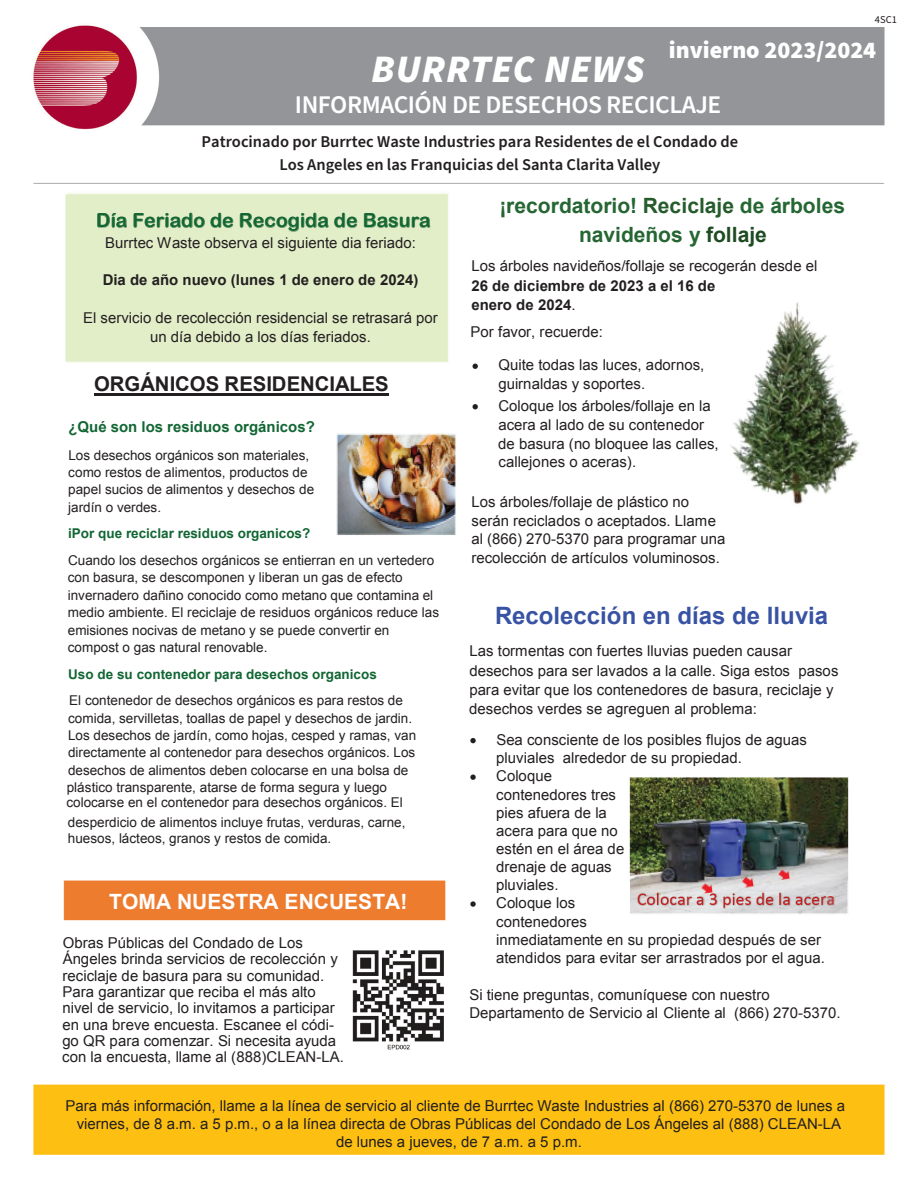
<style>
.page{position:relative;width:918px;height:1188px;background:#fff}
.page>*{position:absolute;margin:0;border:0;box-sizing:border-box;transform-origin:0 0}
.t1{font:italic 900 39px "Source Sans Pro";letter-spacing:.02em;color:#fff}
.t2{font:600 25.5px "Source Sans Pro";letter-spacing:-.02em;color:#fff}
.t3{font:700 24px "Arial";color:#3853a3}
.t4{font:900 24px "Source Sans Pro";color:#fff}
.t5{font:700 21px/29px "Arial";color:#256633;text-align:center}
.t6{font:700 21px "Arial";color:#fff}
.t7{font:700 20.4px "Arial";color:#231f20}
.t8{font:19.5px "Arial Rounded MT Bold";letter-spacing:.005em;color:#126634}
.t9{font:600 16.5px/22.5px "Source Sans Pro";color:#231f20;text-align:center}
.t10{font:15px/18.1px "Arial";color:#231f20}
.t11{font:700 15px/19.5px "Arial";color:#231f20}
.t12{font:700 15px "Arial";color:#126634}
.t13{font:13.5px/17.4px "Arial";color:#231f20}
.t14{font:700 13.5px "Arial";color:#126634}
.t15{font:10.5px "Source Sans Pro";color:#231f20}
.s1{color:#265b2c}
.s2{color:#1e4b22}
.s3{font-weight:400}
</style>
<div class="page">
<img style="left:33px;top:25px;width:852px;height:1130px">
<hr style="left:94px;top:393px;width:295px;height:2px;background:#231f20">
<p class="t15" style="left:875px;top:13px;width:24px">4SC1</p>
<h3 class="t4" style="left:669px;top:33px;width:209px">invierno 2023/2024</h3>
<h1 class="t1" style="left:371px;top:43px;width:275px">BURRTEC NEWS</h1>
<h2 class="t2" style="left:295px;top:88px;width:428px">INFORMACIÓN DE DESECHOS RECICLAJE</h2>
<p class="t9" style="left:202px;top:131px;width:538px">Patrocinado por Burrtec Waste Industries para Residentes de el Condado de<br>Los Angeles en las Franquicias del Santa Clarita Valley</p>
<h3 class="t8" style="left:96px;top:209px;width:336px">Día Feriado de Recogida de Basura</h3>
<p class="t10" style="left:105px;top:234px;width:312px">Burrtec Waste observa el siguiente dia feriado:</p>
<p class="t11" style="left:103px;top:271px;width:317px">Dia de año nuevo (lunes 1 de enero de 2024)</p>
<p class="t10" style="left:83px;top:308px;width:356px;line-height:18.9px;text-align:center">El servicio de recolección residencial se retrasará por un día debido a los días feriados.</p>
<h3 class="t7" style="left:94px;top:370px;width:296px">ORGÁNICOS RESIDENCIALES</h3>
<p class="t12" style="left:68px;top:417px;width:248px">¿Qué son los residuos orgánicos?</p>
<p class="t13" style="left:68px;top:446px;width:248px">Los desechos orgánicos son materiales, como restos de alimentos, productos de papel sucios de alimentos y desechos de jardín o verdes.</p>
<p class="t14" style="left:68px;top:525px;width:244px">iPor que reciclar residuos organicos?</p>
<p class="t13" style="left:68px;top:552px;width:373px">Cuando los desechos orgánicos se entierran en un vertedero con basura, se descomponen y liberan un gas de efecto invernadero dañino conocido como metano que contamina el medio ambiente. El reciclaje de residuos orgánicos reduce las emisiones nocivas de metano y se puede convertir en compost o gas natural renovable.</p>
<p class="t14" style="left:68px;top:665px;width:310px">Uso de su contenedor para desechos organicos</p>
<p class="t13" style="left:67px;top:692px;width:351px">El contenedor de desechos orgánicos es para restos de comida, servilletas, toallas de papel y desechos de jardin.<br>Los desechos de jardín, como hojas, cesped y ramas, van directamente al contenedor para desechos orgánicos. Los desechos de alimentos deben colocarse en una bolsa de plástico transparente, atarse de forma segura y luego</p>
<p class="t13" style="left:66px;top:792px;width:341px;line-height:19.6px">colocarse en el contenedor para desechos orgánicos. El desperdicio de alimentos incluye frutas, verduras, carne,</p>
<p class="t13" style="left:68px;top:830px;width:265px">huesos, lácteos, granos y restos de comida.</p>
<h3 class="t6" style="left:109px;top:887px;width:300px">TOMA NUESTRA ENCUESTA!</h3>
<p class="t10" style="left:62px;top:935px;width:283px;line-height:16.4px">Obras Públicas del Condado de Los Ángeles brinda servicios de recolección y reciclaje de basura para su comunidad.<br>Para garantizar que reciba el más alto nivel de servicio, lo invitamos a participar en una breve encuesta. Escanee el códi&shy;go QR para comenzar. Si necesita ayuda con la encuesta, llame al (888)CLEAN-LA.</p>
<h3 class="t5" style="left:500px;top:192px;width:347px">¡recordatorio! <span class="s1">Reciclaje</span> de árboles navideños y <span class="s2">follaje</span></h3>
<p class="t10" style="left:472px;top:257px;width:347px">Los árboles navideños/follaje se recogerán desde el</p>
<p class="t11" style="left:471px;top:276px;width:246px">26 de diciembre de 2023 a el 16 de enero de 2024<span class="s3">.</span></p>
<p class="t10" style="left:471px;top:322px;width:134px">Por favor, recuerde:</p>
<p class="t10" style="left:498px;top:356px;width:207px;line-height:18.8px">Quite todas las luces, adornos, guirnaldas y soportes.</p>
<p class="t10" style="left:498px;top:396px;width:222px;line-height:18.8px">Coloque los árboles/follaje en la acera al lado de su contenedor de basura (no bloquee las calles, callejones o aceras).</p>
<p class="t10" style="left:471px;top:492px;width:256px;line-height:18.8px">Los árboles/follaje de plástico no serán reciclados o aceptados. Llame al (866) 270-5370 para programar una recolección de artículos voluminosos.</p>
<h3 class="t3" style="left:495px;top:600px;width:335px">Recolección en días de lluvia</h3>
<p class="t10" style="left:469px;top:641px;width:371px;line-height:19.4px">Las tormentas con fuertes lluvias pueden causar desechos para ser lavados a la calle. Siga estos pasos para evitar que los contenedores de basura, reciclaje y desechos verdes se agreguen al problema:</p>
<p class="t10" style="left:496px;top:731px;width:331px">Sea consciente de los posibles flujos de aguas pluviales alrededor de su propiedad.<br>Coloque<br>contenedores tres<br>pies afuera de la<br>acera para que no<br>estén en el área de<br>drenaje de aguas<br>pluviales.<br>Coloque los<br>contenedores<br>inmediatamente en su propiedad después de ser atendidos para evitar ser arrastrados por el agua.</p>
<p class="t10" style="left:469px;top:985px;width:302px">Si tiene preguntas, comuníquese con nuestro</p>
<p class="t10" style="left:469px;top:1004px;width:373px">Departamento de Servicio al Cliente al (866) 270-5370.</p>
<p class="t10" style="left:66px;top:1097px;width:781px;text-align:center">Para más información, llame a la línea de servicio al cliente de Burrtec Waste Industries al (866) 270-5370 de lunes a viernes, de 8 a.m. a 5 p.m., o a la línea directa de Obras Públicas del Condado de Los Ángeles al (888) CLEAN-LA de lunes a jueves, de 7 a.m. a 5 p.m.</p>
</div>
